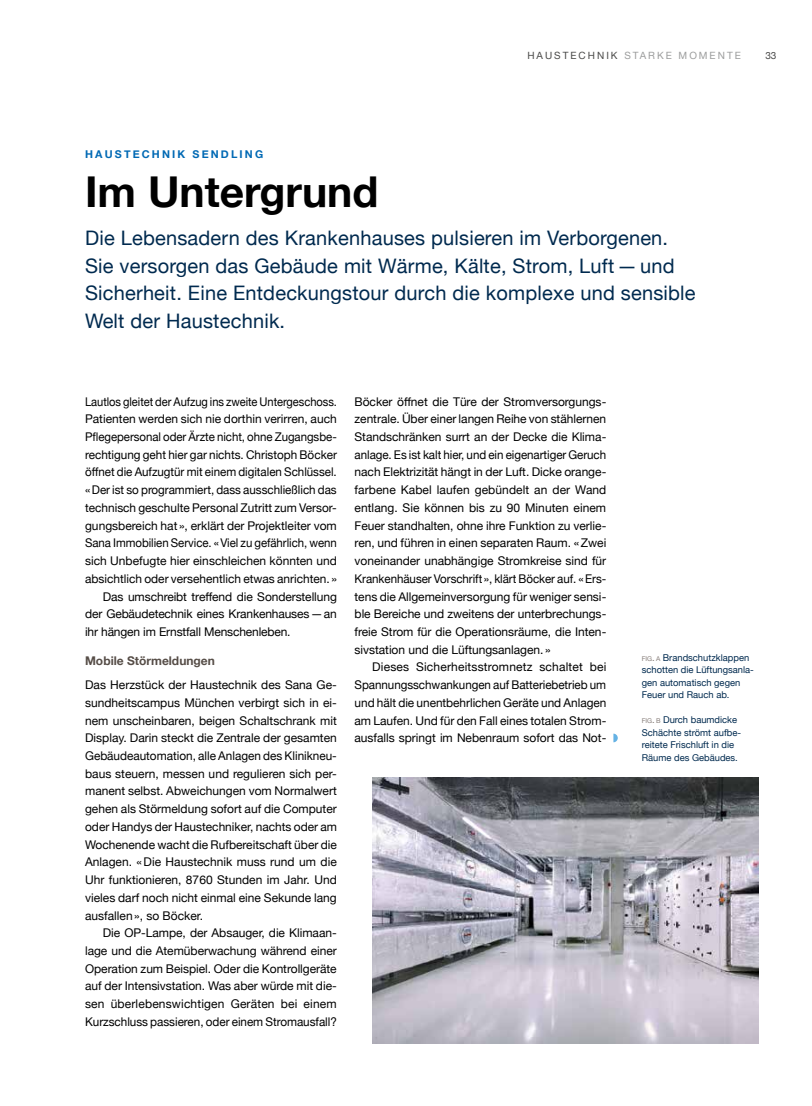
<style>
.page{position:relative;width:812px;height:1106px;background:#fff}
.page>*{position:absolute;margin:0;border:0;box-sizing:border-box;transform-origin:0 0}
.t1{font:700 42.5px "Helvetica Neue";color:#000}
.t2{font:20px/27.5px "Helvetica Neue";letter-spacing:.01em;color:#002a4f}
.t3{font:12px/17.8px "Helvetica Neue";letter-spacing:-.005em;color:#000;text-align:justify}
.t4{font:12px "Helvetica Neue";letter-spacing:-.005em;color:#000;scale:.95 1}
.t5{font:12px "Helvetica Neue";letter-spacing:-.005em;color:#000;scale:.93 1}
.t6{font:700 12px "Helvetica Neue";color:#564d47}
.t7{font:700 10.75px "Helvetica Neue";letter-spacing:.2em;color:#0069b4}
.t8{font:10px "Helvetica Neue";letter-spacing:.2em;color:#9c9d9d}
.t9{font:10px "Helvetica Neue";color:#494948}
.t10{font:9.38px/12.5px "Helvetica Neue";color:#002a4f}
.s1{color:#494948}
.s2{font-size:6.5px;color:#857c78}
.s3{color:#857c78}
</style>
<div class="page">
<svg style="left:613px;top:733px;width:4px;height:9px"></svg>
<img style="left:372px;top:777px;width:386px;height:266px">
<p class="t8" style="left:527px;top:48px;width:215px"><span class="s1">HAUSTECHNIK</span> STARKE MOMENTE</p>
<p class="t9" style="left:765px;top:48px;width:13px">33</p>
<p class="t7" style="left:85px;top:146px;width:180px">HAUSTECHNIK SENDLING</p>
<h1 class="t1" style="left:85px;top:158px;width:295px">Im Untergrund</h1>
<h2 class="t2" style="left:85px;top:225px;width:612px">Die Lebensadern des Krankenhauses pulsieren im Verborgenen.<br>Sie versorgen das Gebäude mit Wärme, Kälte, Strom, Luft—und Sicherheit. Eine Entdeckungstour durch die komplexe und sensible Welt der Haustechnik.</h2>
<p class="t5" style="left:85px;top:392px;width:272px">Lautlos gleitet der Aufzug ins zweite Untergeschoss.</p>
<p class="t3" style="left:85px;top:411px;width:253px">Patienten werden sich nie dorthin verirren, auch</p>
<p class="t4" style="left:85px;top:428px;width:266px">Pflegepersonal oder Ärzte nicht, ohne Zugangsbe-</p>
<p class="t3" style="left:85px;top:446px;width:253px">rechtigung geht hier gar nichts. Christoph Böcker</p>
<p class="t3" style="left:85px;top:464px;width:253px">öffnet die Aufzugtür mit einem digitalen Schlüssel.</p>
<p class="t3" style="left:85px;top:482px;width:253px">«Der ist so programmiert, dass ausschließlich das</p>
<p class="t3" style="left:85px;top:499px;width:253px">technisch geschulte Personal Zutritt zum Versor-</p>
<p class="t3" style="left:85px;top:517px;width:253px">gungsbereich hat », erklärt der Projektleiter vom</p>
<p class="t4" style="left:85px;top:534px;width:266px">Sana Immobilien Service. «Viel zu gefährlich, wenn</p>
<p class="t3" style="left:85px;top:552px;width:253px">sich Unbefugte hier einschleichen könnten und</p>
<p class="t3" style="left:85px;top:570px;width:253px">absichtlich oder versehentlich etwas anrichten. »</p>
<p class="t3" style="left:103px;top:588px;width:235px">Das umschreibt treffend die Sonderstellung</p>
<p class="t3" style="left:85px;top:606px;width:253px">der Gebäudetechnik eines Krankenhauses—an</p>
<p class="t3" style="left:85px;top:623px;width:207px">ihr hängen im Ernstfall Menschenleben.</p>
<p class="t6" style="left:85px;top:651px;width:131px">Mobile Störmeldungen</p>
<p class="t3" style="left:85px;top:676px;width:253px">Das Herzstück der Haustechnik des Sana Ge&shy;sundheitscampus München verbirgt sich in ei&shy;nem unscheinbaren, beigen Schaltschrank mit Display. Darin steckt die Zentrale der gesamten Gebäudeautomation, alle Anlagen des Klinikneu&shy;baus steuern, messen und regulieren sich per&shy;manent selbst. Abweichungen vom Normalwert gehen als Störmeldung sofort auf die Computer oder Handys der Haustechniker, nachts oder am Wochenende wacht die Rufbereitschaft über die Anlagen. «Die Haustechnik muss rund um die Uhr funktionieren, 8760 Stunden im Jahr. Und vieles darf noch nicht einmal eine Sekunde lang ausfallen», so Böcker.</p>
<p class="t3" style="left:85px;top:924px;width:253px;text-indent:18px">Die OP-Lampe, der Absauger, die Klimaan&shy;lage und die Atemüberwachung während einer Operation zum Beispiel. Oder die Kontrollgeräte auf der Intensivstation. Was aber würde mit die&shy;sen überlebenswichtigen Geräten bei einem Kurzschluss passieren, oder einem Stromausfall?</p>
<p class="t3" style="left:354px;top:393px;width:253px">Böcker öffnet die Türe der Stromversorgungs&shy;zentrale. Über einer langen Reihe von stählernen Standschränken surrt an der Decke die Klima&shy;anlage. Es ist kalt hier, und ein eigenartiger Geruch nach Elektrizität hängt in der Luft. Dicke orange&shy;farbene Kabel laufen gebündelt an der Wand entlang. Sie können bis zu 90 Minuten einem Feuer standhalten, ohne ihre Funktion zu verlie&shy;ren, und führen in einen separaten Raum. «Zwei voneinander unabhängige Stromkreise sind für Krankenhäuser Vorschrift », klärt Böcker auf. «Ers&shy;tens die Allgemeinversorgung für weniger sensi&shy;ble Bereiche und zweitens der unterbrechungs&shy;freie Strom für die Operationsräume, die Inten&shy;sivstation und die Lüftungsanlagen. »</p>
<p class="t3" style="left:354px;top:659px;width:253px;text-indent:18px">Dieses Sicherheitsstromnetz schaltet bei Spannungsschwankungen auf Batteriebetrieb um und hält die unentbehrlichen Geräte und Anlagen am Laufen. Und für den Fall eines totalen Strom&shy;ausfalls springt im Nebenraum sofort das Not-</p>
<p class="t10" style="left:641px;top:652px;width:114px"><span class="s2">fig</span><span class="s3">.</span> <span class="s2">a</span> Brandschutzklappen schotten die Lüftungsanla&shy;gen automatisch gegen<br>Feuer und Rauch ab.</p>
<p class="t10" style="left:641px;top:714px;width:100px"><span class="s2">fig</span><span class="s3">.</span> <span class="s2">b</span> Durch baumdicke<br>Schächte strömt aufbe&shy;reitete Frischluft in die<br>Räume des Gebäudes.</p>
</div>
